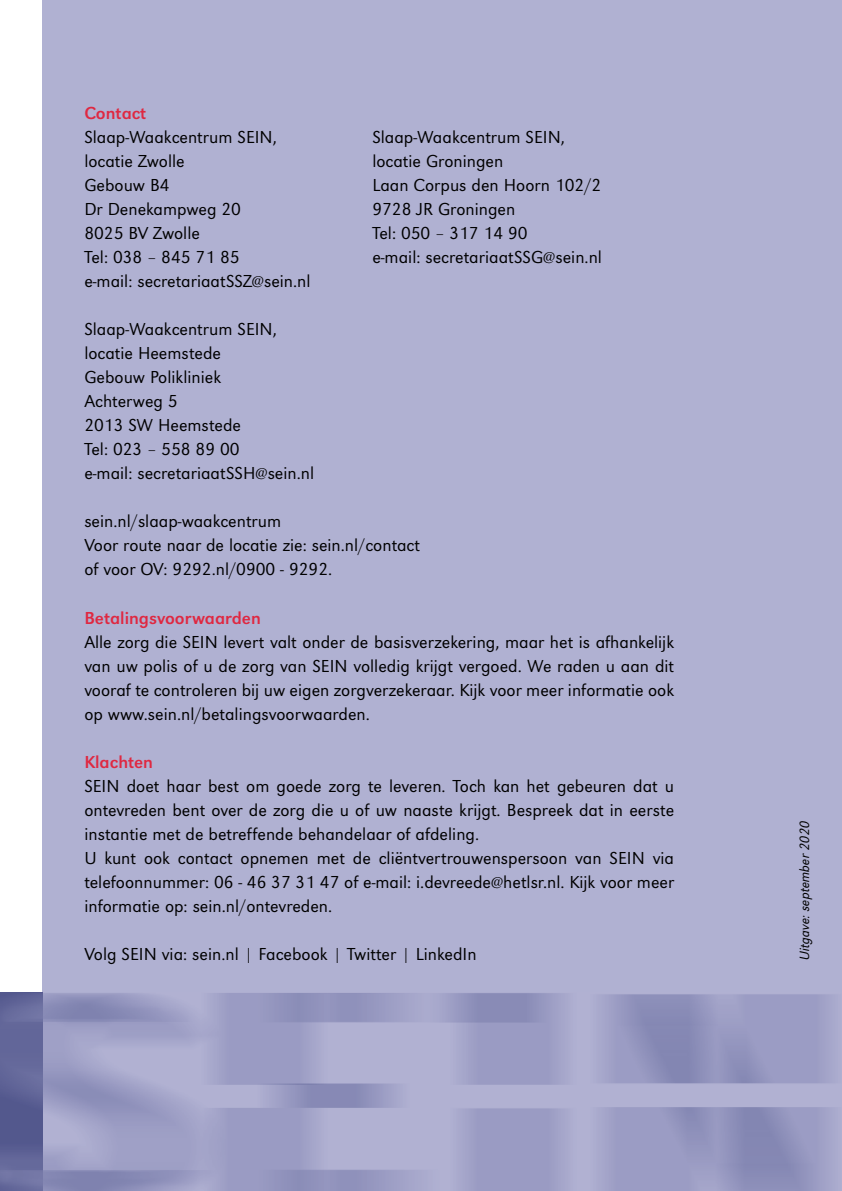
<style>
.page{position:relative;width:842px;height:1191px;background:#fff}
.page>*{position:absolute;margin:0;border:0;box-sizing:border-box;transform-origin:0 0}
.t1{font:300 18px/24px "URW Grotesk T";color:#000}
.t2{font:18px "URW Grotesk T";color:#df2841}
.t3{font:14px "URW Grotesk T Lig Nar Obl";color:#000}
</style>
<div class="page">
<div style="left:42px;top:0;width:800px;height:1191px;background:#b0b1d2"></div>
<img style="left:0;top:992px;width:42px;height:199px">
<p class="t2" style="left:84px;top:103px;width:63px">Contact</p>
<p class="t1" style="left:84px;top:125px;width:194px">Slaap-Waakcentrum SEIN,</p>
<p class="t1" style="left:372px;top:125px;width:194px">Slaap-Waakcentrum SEIN,</p>
<p class="t1" style="left:84px;top:149px;width:102px">locatie Zwolle</p>
<p class="t1" style="left:372px;top:149px;width:132px">locatie Groningen</p>
<p class="t1" style="left:84px;top:173px;width:87px">Gebouw B4</p>
<p class="t1" style="left:372px;top:173px;width:230px">Laan Corpus den Hoorn 102/2</p>
<p class="t1" style="left:84px;top:197px;width:158px">Dr Denekampweg 20</p>
<p class="t1" style="left:372px;top:197px;width:144px">9728 JR Groningen</p>
<p class="t1" style="left:84px;top:221px;width:117px">8025 BV Zwolle</p>
<p class="t1" style="left:372px;top:221px;width:157px">Tel: 050 – 317 14 90</p>
<p class="t1" style="left:84px;top:245px;width:157px">Tel: 038 – 845 71 85</p>
<p class="t1" style="left:372px;top:245px;width:231px">e-mail: secretariaatSSG@sein.nl</p>
<p class="t1" style="left:84px;top:269px;width:228px">e-mail: secretariaatSSZ@sein.nl</p>
<p class="t1" style="left:84px;top:317px;width:231px">Slaap-Waakcentrum SEIN, locatie Heemstede<br>Gebouw Polikliniek<br>Achterweg 5<br>2013 SW Heemstede<br>Tel: 023 – 558 89 00<br>e-mail: secretariaatSSH@sein.nl</p>
<p class="t1" style="left:84px;top:509px;width:337px">sein.nl/slaap-waakcentrum<br>Voor route naar de locatie zie: sein.nl/contact of voor OV: 9292.nl/0900 - 9292.</p>
<p class="t2" style="left:84px;top:607px;width:178px">Betalingsvoorwaarden</p>
<p class="t1" style="left:84px;top:629px;width:591px;text-align:justify">Alle zorg die SEIN levert valt onder de basisverzekering, maar het is afhankelijk van uw polis of u de zorg van SEIN volledig krijgt vergoed. We raden u aan dit vooraf te controleren bij uw eigen zorgverzekeraar. Kijk voor meer informatie ook op www.sein.nl/betalingsvoorwaarden.</p>
<p class="t2" style="left:84px;top:751px;width:70px">Klachten</p>
<p class="t1" style="left:84px;top:773px;width:591px">SEIN doet haar best om goede zorg te leveren. Toch kan het gebeuren dat u ontevreden bent over de zorg die u of uw naaste krijgt. Bespreek dat in eerste instantie met de betreffende behandelaar of afdeling.<br>U kunt ook contact opnemen met de cliëntvertrouwenspersoon van SEIN via telefoonnummer: 06 - 46 37 31 47 of e-mail: i.devreede@hetlsr.nl. Kijk voor meer informatie op: sein.nl/ontevreden.</p>
<p class="t1" style="left:84px;top:941px;width:394px">Volg SEIN via: sein.nl | Facebook | Twitter | LinkedIn</p>
<p class="t3" style="left:796px;top:960px;width:140px;rotate:-90deg">Uitgave: september 2020</p>
</div>
